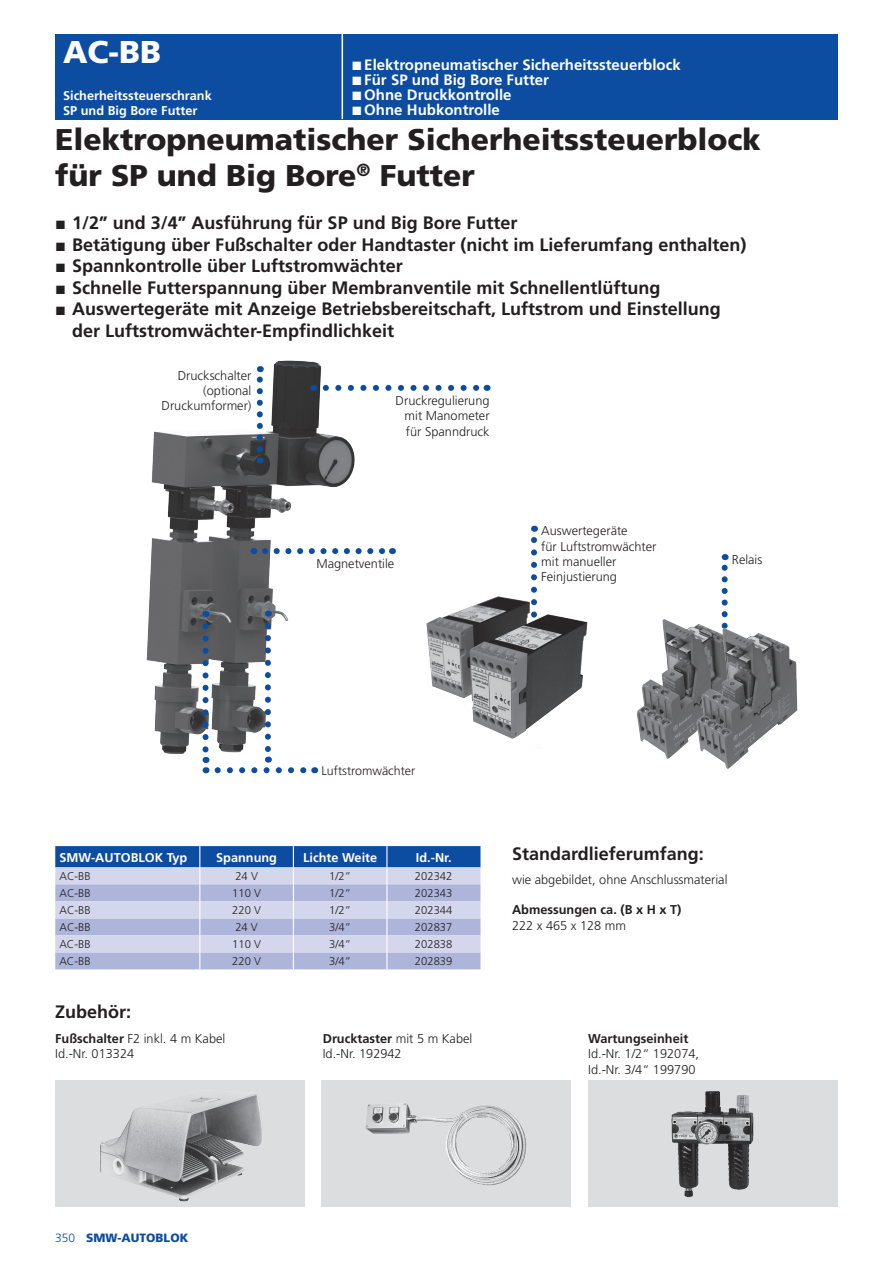
<style>
.page{position:relative;width:893px;height:1263px;background:#fff}
.page>*{position:absolute;margin:0;border:0;box-sizing:border-box;transform-origin:0 0}
.t1{font:900 31.5px "Frutiger";color:#fff}
.t2{font:900 30px/36px "Frutiger";color:#231f20}
.t3{font:700 18px/21.6px "Frutiger";color:#231f20}
.t4{font:700 15px "Frutiger";color:#fff}
.t5{font:300 12.75px/15.3px "Frutiger";color:#231f20}
.t6{font:700 12.75px/15.3px "Frutiger";color:#fff}
.t7{font:700 12.75px "Frutiger";color:#231f20}
.t8{font:300 12.45px "Frutiger";color:#231f20}
.t9{font:900 12px "Frutiger";color:#0d4da1}
.t10{font:300 11.25px "Frutiger";color:#231f20}
.s1{font-family:"Arial";font-size:18px}
.s2{font-family:"Arial";font-weight:400}
.s3{font-weight:700}
.s4{font-weight:300}
</style>
<div class="page">
<div style="left:55px;top:34px;width:783px;height:85px;background:#0d4da1"></div>
<hr style="left:342px;top:34px;width:1px;height:85px;background:#fff">
<svg style="left:55px;top:846px;width:425px;height:123px;background:#a3b2d8"></svg>
<img style="left:146px;top:360px;width:281px;height:414px">
<svg style="left:257px;top:366px;width:6px;height:83px"></svg>
<svg style="left:326px;top:385px;width:154px;height:6px"></svg>
<svg style="left:218px;top:626px;width:90px;height:147px"></svg>
<svg style="left:203px;top:626px;width:6px;height:147px"></svg>
<svg style="left:265px;top:548px;width:121px;height:6px"></svg>
<svg style="left:531px;top:526px;width:6px;height:65px"></svg>
<svg style="left:722px;top:554px;width:6px;height:62px"></svg>
<div style="left:55px;top:1080px;width:250px;height:126px;background:#dcdddf"></div>
<img style="left:100px;top:1094px;width:162px;height:108px">
<div style="left:322px;top:1080px;width:249px;height:126px;background:#dcdddf"></div>
<img style="left:365px;top:1103px;width:161px;height:83px">
<div style="left:588px;top:1080px;width:250px;height:126px;background:#dcdddf"></div>
<img style="left:671px;top:1091px;width:83px;height:107px">
<img style="left:412px;top:591px;width:176px;height:157px">
<img style="left:636px;top:616px;width:92px;height:143px">
<img style="left:692px;top:626px;width:106px;height:143px">
<h1 class="t1" style="left:63px;top:33px;width:100px">AC-BB</h1>
<p class="t6" style="left:63px;top:87px;width:150px">Sicherheitssteuerschrank<br>SP und Big Bore Futter</p>
<p class="t4" style="left:352px;top:56px;width:331px"><span class="s1">■</span> Elektropneumatischer Sicherheitssteuerblock</p>
<p class="t4" style="left:352px;top:71px;width:199px"><span class="s1">■</span> Für SP und Big Bore Futter</p>
<p class="t4" style="left:352px;top:86px;width:162px"><span class="s1">■</span> Ohne Druckkontrolle</p>
<p class="t4" style="left:352px;top:101px;width:150px"><span class="s1">■</span> Ohne Hubkontrolle</p>
<h2 class="t2" style="left:55px;top:121px;width:707px">Elektropneumatischer Sicherheitssteuerblock für SP und Big Bore<sup>®</sup> Futter</h2>
<p class="t3" style="left:55px;top:212px;width:464px"><span class="s2">■</span> 1/2” und 3/4” Ausführung für SP und Big Bore Futter</p>
<p class="t3" style="left:55px;top:234px;width:693px"><span class="s2">■</span> Betätigung über Fußschalter oder Handtaster (nicht im Lieferumfang enthalten)</p>
<p class="t3" style="left:55px;top:255px;width:349px"><span class="s2">■</span> Spannkontrolle über Luftstromwächter</p>
<p class="t3" style="left:55px;top:277px;width:607px"><span class="s2">■</span> Schnelle Futterspannung über Membranventile mit Schnellentlüftung</p>
<p class="t3" style="left:72px;top:298px;width:650px;text-indent:-17px"><span class="s2">■</span> Auswertegeräte mit Anzeige Betriebsbereitschaft, Luftstrom und Einstellung der Luftstromwächter-Empfindlichkeit</p>
<p class="t5" style="left:161px;top:368px;width:91px;text-align:right">Druckschalter (optional<br>Druckumformer)</p>
<p class="t5" style="left:405px;top:393px;width:86px;text-align:justify;text-indent:-9px">Druckregulierung mit Manometer für Spanndruck</p>
<p class="t5" style="left:316px;top:556px;width:79px">Magnet ventile</p>
<p class="t5" style="left:541px;top:523px;width:117px">Auswertegeräte<br>für Luftstromwächter mit manueller<br>Feinjustierung</p>
<p class="t5" style="left:732px;top:552px;width:32px">Relais</p>
<p class="t8" style="left:321px;top:763px;width:95px">Luftstromwächter</p>
<p class="t6" style="left:60px;top:849px;width:129px">SMW-AUTOBLOK Typ</p>
<p class="t6" style="left:216px;top:849px;width:62px">Spannung</p>
<p class="t6" style="left:303px;top:849px;width:76px">Lichte Weite</p>
<p class="t6" style="left:416px;top:849px;width:37px">Id.-Nr.</p>
<p class="t10" style="left:60px;top:870px;width:33px">AC-BB</p>
<p class="t10" style="left:235px;top:870px;width:24px">24 V</p>
<p class="t10" style="left:329px;top:870px;width:23px">1/2”</p>
<p class="t10" style="left:415px;top:870px;width:39px">202342</p>
<p class="t10" style="left:60px;top:887px;width:33px">AC-BB</p>
<p class="t10" style="left:232px;top:887px;width:30px">110 V</p>
<p class="t10" style="left:329px;top:887px;width:23px">1/2”</p>
<p class="t10" style="left:415px;top:887px;width:39px">202343</p>
<p class="t10" style="left:60px;top:904px;width:33px">AC-BB</p>
<p class="t10" style="left:232px;top:904px;width:30px">220 V</p>
<p class="t10" style="left:329px;top:904px;width:23px">1/2”</p>
<p class="t10" style="left:415px;top:904px;width:39px">202344</p>
<p class="t10" style="left:59px;top:921px;width:33px">AC-BB</p>
<p class="t10" style="left:235px;top:921px;width:24px">24 V</p>
<p class="t10" style="left:329px;top:921px;width:23px">3/4”</p>
<p class="t10" style="left:415px;top:921px;width:39px">202837</p>
<p class="t10" style="left:59px;top:938px;width:33px">AC-BB</p>
<p class="t10" style="left:232px;top:938px;width:30px">110 V</p>
<p class="t10" style="left:329px;top:938px;width:23px">3/4”</p>
<p class="t10" style="left:415px;top:938px;width:39px">202838</p>
<p class="t10" style="left:59px;top:955px;width:33px">AC-BB</p>
<p class="t10" style="left:232px;top:955px;width:30px">220 V</p>
<p class="t10" style="left:329px;top:955px;width:23px">3/4”</p>
<p class="t10" style="left:415px;top:955px;width:39px">202839</p>
<p class="t3" style="left:55px;top:1001px;width:78px">Zubehör:</p>
<p class="t3" style="left:512px;top:843px;width:193px">Standardlieferumfang:</p>
<p class="t5" style="left:512px;top:872px;width:217px">wie abgebildet, ohne Anschlussmaterial</p>
<p class="t7" style="left:512px;top:902px;width:171px">Abmessungen ca. (B x H x T)</p>
<p class="t5" style="left:512px;top:918px;width:116px">222 x 465 x 128 mm</p>
<p class="t5" style="left:55px;top:1031px;width:172px"><span class="s3">Fußschalter</span> F2 inkl. 4 m Kabel<br>Id.-Nr. 013324</p>
<p class="t5" style="left:323px;top:1031px;width:151px"><span class="s3">Drucktaster</span> mit 5 m Kabel<br>Id.-Nr. 192942</p>
<p class="t7" style="left:588px;top:1031px;width:102px">Wartungseinheit</p>
<p class="t5" style="left:588px;top:1046px;width:112px">Id.-Nr. 1/2“ 192074,<br>Id.-Nr. 3/4“ 199790</p>
<p class="t9" style="left:55px;top:1231px;width:135px"><span class="s4">350</span> SMW-AUTOBLOK</p>
</div>
